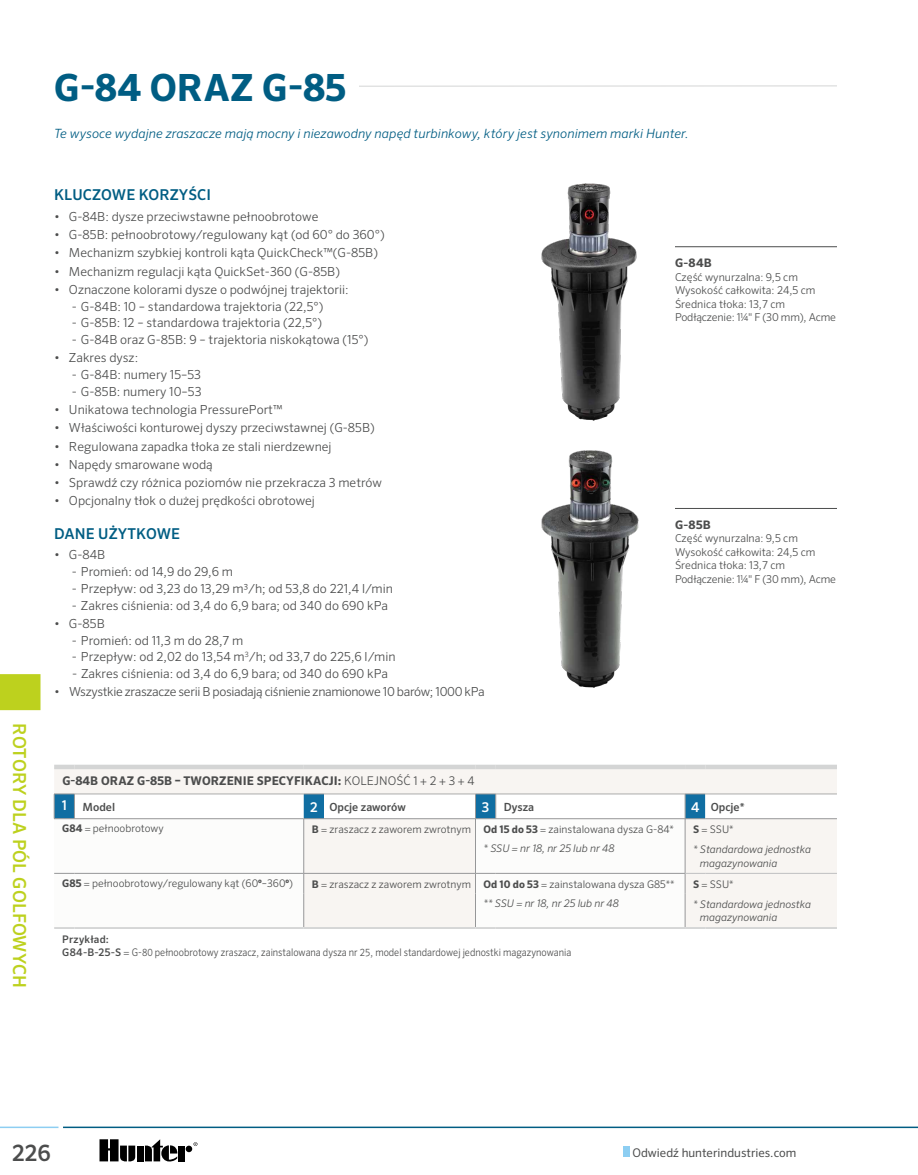
<style>
.page{position:relative;width:918px;height:1175px;background:#fff}
.page>*{position:absolute;margin:0;border:0;box-sizing:border-box;transform-origin:0 0}
.t1{font:700 37.5px "Sero Pro";letter-spacing:.01em;color:#005d83}
.t2{font:500 22.5px "Sero Pro";color:#4c4d4d}
.t3{font:500 18px "Sero Pro";letter-spacing:.01em;color:#bdd11e}
.t4{font:500 15px "Sero Pro";letter-spacing:.01em;color:#005d83}
.t5{font:italic 300 12.75px "Sero Pro";letter-spacing:.005em;color:#005d83}
.t6{font:300 12.45px "Sero Pro";color:#4c4d4d}
.t7{font:300 12.45px "Sero Pro";letter-spacing:-.03em;color:#4c4d4d}
.t8{font:700 12px "Sero Pro";letter-spacing:.01em;color:#4c4d4d}
.t9{font:12px "Sero Pro";color:#4c4d4d}
.t10{font:700 11.7px "Sero Pro";letter-spacing:.025em;color:#4c4d4d}
.t11{font:500 11.25px "Sero Pro";color:#4c4d4d}
.t12{font:300 10.8px/13.5px "Sero Pro";color:#4c4d4d}
.t13{font:300 10.5px/13.5px "Sero Pro";color:#4c4d4d}
.t14{font:italic 300 10.5px/13.5px "Sero Pro";color:#4c4d4d}
.s1{font-weight:300}
.s2{font-size:13.5px;color:#fff}
.s3{font-weight:700}
.s4{font-weight:500}
</style>
<div class="page">
<div style="left:623px;top:1146px;width:7px;height:10px;background:#8dcef2"></div>
<hr style="left:63px;top:1126px;width:855px;height:2px;background:#005d83">
<hr style="left:0;top:1126px;width:58px;height:2px;background:#8dcef2">
<svg style="left:194px;top:1142px;width:3px;height:4px"></svg>
<div style="left:137px;top:1145px;width:7px;height:16px;background:#000"></div>
<div style="left:186px;top:1145px;width:6px;height:7px;background:#000;border-radius:50%"></div>
<div style="left:178px;top:1145px;width:7px;height:16px;background:#000"></div>
<svg style="left:145px;top:1139px;width:32px;height:22px"></svg>
<svg style="left:100px;top:1139px;width:35px;height:22px"></svg>
<svg style="left:359px;top:85px;width:478px;height:2px"></svg>
<div style="left:0;top:674px;width:40px;height:36px;background:#bdd11e"></div>
<hr style="left:675px;top:508px;width:162px;height:1px;background:#4c4d4d">
<hr style="left:675px;top:246px;width:162px;height:1px;background:#4c4d4d">
<div style="left:54px;top:769px;width:783px;height:158px;background:#f8f5f2"></div>
<svg style="left:54px;top:839px;width:631px;height:88px"></svg>
<hr style="left:685px;top:839px;width:1px;height:34px;background:#969798">
<hr style="left:685px;top:893px;width:1px;height:34px;background:#969798">
<svg style="left:54px;top:873px;width:20px;height:1px"></svg>
<hr style="left:74px;top:873px;width:230px;height:1px;background:#969798">
<hr style="left:324px;top:873px;width:152px;height:1px;background:#969798">
<hr style="left:496px;top:873px;width:189px;height:1px;background:#969798">
<svg style="left:54px;top:793px;width:783px;height:46px"></svg>
<hr style="left:705px;top:818px;width:132px;height:1px;background:#969798">
<hr style="left:303px;top:839px;width:1px;height:34px;background:#969798">
<hr style="left:475px;top:839px;width:1px;height:34px;background:#969798">
<svg style="left:303px;top:873px;width:21px;height:20px"></svg>
<svg style="left:475px;top:873px;width:21px;height:20px"></svg>
<svg style="left:685px;top:873px;width:20px;height:20px"></svg>
<hr style="left:705px;top:873px;width:132px;height:1px;background:#bfc0c1">
<hr style="left:303px;top:893px;width:1px;height:34px;background:#969798">
<hr style="left:475px;top:893px;width:1px;height:34px;background:#969798">
<hr style="left:54px;top:927px;width:20px;height:2px;background:#d4d5d5">
<hr style="left:74px;top:927px;width:230px;height:2px;background:#d4d5d5">
<hr style="left:304px;top:927px;width:20px;height:2px;background:#d4d5d5">
<hr style="left:324px;top:927px;width:152px;height:2px;background:#d4d5d5">
<hr style="left:476px;top:927px;width:20px;height:2px;background:#d4d5d5">
<hr style="left:496px;top:927px;width:189px;height:2px;background:#d4d5d5">
<hr style="left:685px;top:927px;width:20px;height:2px;background:#d4d5d5">
<hr style="left:705px;top:927px;width:132px;height:2px;background:#d4d5d5">
<div style="left:54px;top:764px;width:20px;height:5px;background:#d4d5d5"></div>
<div style="left:74px;top:764px;width:230px;height:5px;background:#d4d5d5"></div>
<div style="left:304px;top:764px;width:20px;height:5px;background:#d4d5d5"></div>
<div style="left:324px;top:764px;width:152px;height:5px;background:#d4d5d5"></div>
<div style="left:476px;top:764px;width:20px;height:5px;background:#d4d5d5"></div>
<div style="left:496px;top:764px;width:189px;height:5px;background:#d4d5d5"></div>
<div style="left:685px;top:764px;width:20px;height:5px;background:#d4d5d5"></div>
<div style="left:705px;top:764px;width:132px;height:5px;background:#d4d5d5"></div>
<img style="left:541px;top:183px;width:96px;height:238px">
<img style="left:541px;top:450px;width:98px;height:238px">
<h1 class="t1" style="left:54px;top:65px;width:293px">G-84 ORAZ G-85</h1>
<p class="t5" style="left:54px;top:126px;width:636px">Te wysoce wydajne zraszacze mają mocny i niezawodny napęd turbinkowy, który jest synonimem marki Hunter.</p>
<h3 class="t3" style="left:30px;top:723px;width:266px;rotate:90deg">ROTORY DLA PÓL GOLFOWYCH</h3>
<p class="t4" style="left:54px;top:186px;width:159px">KLUCZOWE KORZYŚCI</p>
<p class="t6" style="left:54px;top:209px;width:266px">• G-84B: dysze przeciwstawne pełnoobrotowe</p>
<p class="t6" style="left:54px;top:227px;width:332px">• G-85B: pełnoobrotowy/regulowany kąt (od 60° do 360°)</p>
<p class="t6" style="left:54px;top:245px;width:325px">• Mechanizm szybkiej kontroli kąta QuickCheck™(G-85B)</p>
<p class="t6" style="left:54px;top:264px;width:287px">• Mechanizm regulacji kąta QuickSet-360 (G-85B)</p>
<p class="t6" style="left:54px;top:282px;width:296px">• Oznaczone kolorami dysze o podwójnej trajektorii:</p>
<p class="t6" style="left:72px;top:299px;width:253px">- G-84B: 10 – standardowa trajektoria (22,5°)</p>
<p class="t6" style="left:72px;top:315px;width:252px">- G-85B: 12 – standardowa trajektoria (22,5°)</p>
<p class="t6" style="left:72px;top:332px;width:298px">- G-84B oraz G-85B: 9 – trajektoria niskokątowa (15°)</p>
<p class="t6" style="left:54px;top:350px;width:86px">• Zakres dysz:</p>
<p class="t6" style="left:72px;top:367px;width:131px">- G-84B: numery 15–53</p>
<p class="t6" style="left:72px;top:384px;width:131px">- G-85B: numery 10–53</p>
<p class="t6" style="left:54px;top:402px;width:230px">• Unikatowa technologia PressurePort™</p>
<p class="t6" style="left:54px;top:420px;width:322px">• Właściwości konturowej dyszy przeciwstawnej (G-85B)</p>
<p class="t6" style="left:54px;top:439px;width:279px">• Regulowana zapadka tłoka ze stali nierdzewnej</p>
<p class="t6" style="left:54px;top:457px;width:160px">• Napędy smarowane wodą</p>
<p class="t6" style="left:54px;top:475px;width:330px">• Sprawdź czy różnica poziomów nie przekracza 3 metrów</p>
<p class="t6" style="left:54px;top:493px;width:263px">• Opcjonalny tłok o dużej prędkości obrotowej</p>
<p class="t4" style="left:54px;top:524px;width:127px">DANE UŻYTKOWE</p>
<p class="t6" style="left:54px;top:547px;width:53px">• G-84B</p>
<p class="t6" style="left:72px;top:564px;width:163px">- Promień: od 14,9 do 29,6 m</p>
<p class="t6" style="left:72px;top:581px;width:322px">- Przepływ: od 3,23 do 13,29 m3/h; od 53,8 do 221,4 l/min</p>
<p class="t6" style="left:72px;top:598px;width:317px">- Zakres ciśnienia: od 3,4 do 6,9 bara; od 340 do 690 kPa</p>
<p class="t6" style="left:54px;top:616px;width:52px">• G-85B</p>
<p class="t6" style="left:72px;top:632px;width:173px">- Promień: od 11,3 m do 28,7 m</p>
<p class="t6" style="left:72px;top:649px;width:325px">- Przepływ: od 2,02 do 13,54 m<sup>3</sup>/h; od 33,7 do 225,6 l/min</p>
<p class="t6" style="left:72px;top:666px;width:317px">- Zakres ciśnienia: od 3,4 do 6,9 bara; od 340 do 690 kPa</p>
<p class="t7" style="left:54px;top:684px;width:432px">• Wszystkie zraszacze serii B posiadają ciśnienie znamionowe 10 barów; 1000 kPa</p>
<p class="t10" style="left:675px;top:256px;width:38px">G-84B</p>
<p class="t12" style="left:675px;top:270px;width:163px">Część wynurzalna: 9,5 cm<br>Wysokość całkowita: 24,5 cm<br>Średnica tłoka: 13,7 cm<br>Podłączenie: 1¼" F (30 mm), Acme</p>
<p class="t10" style="left:675px;top:517px;width:37px">G-85B</p>
<p class="t12" style="left:675px;top:532px;width:163px">Część wynurzalna: 9,5 cm<br>Wysokość całkowita: 24,5 cm<br>Średnica tłoka: 13,7 cm<br>Podłączenie: 1¼" F (30 mm), Acme</p>
<p class="t8" style="left:62px;top:773px;width:414px">G-84B ORAZ G-85B – TWORZENIE SPECYFIKACJI: <span class="s1">KOLEJNOŚĆ 1 + 2 + 3 + 4</span></p>
<p class="t11" style="left:62px;top:800px;width:55px"><span class="s2">1</span> Model</p>
<p class="t11" style="left:310px;top:800px;width:97px"><span class="s2">2</span> Opcje zaworów</p>
<p class="t11" style="left:482px;top:800px;width:54px"><span class="s2">3</span> Dysza</p>
<p class="t11" style="left:691px;top:800px;width:55px"><span class="s2">4</span> Opcje*</p>
<p class="t13" style="left:62px;top:821px;width:103px"><span class="s3">G84</span> = pełnoobrotowy</p>
<p class="t13" style="left:312px;top:822px;width:364px"><span class="s3">B</span> = zraszacz z zaworem zwrotnym <span class="s3">Od 15 do 53</span> = zainstalowana dysza G-84*</p>
<p class="t13" style="left:693px;top:822px;width:42px"><span class="s3">S</span> = SSU*</p>
<p class="t14" style="left:484px;top:841px;width:132px">* SSU = nr 18, nr 25 lub nr 48</p>
<p class="t14" style="left:700px;top:842px;width:113px;text-indent:-7px">* Standardowa jednostka magazynowania</p>
<p class="t13" style="left:62px;top:876px;width:232px"><span class="s3">G85</span> = pełnoobrotowy/regulowany kąt (60<span class="s3">º</span>–360<span class="s3">º</span>)</p>
<p class="t13" style="left:312px;top:877px;width:364px"><span class="s3">B</span> = zraszacz z zaworem zwrotnym <span class="s3">Od 10 do 53</span> = zainstalowana dysza G85**</p>
<p class="t13" style="left:693px;top:877px;width:42px"><span class="s3">S</span> = SSU*</p>
<p class="t14" style="left:484px;top:896px;width:137px">** SSU = nr 18, nr 25 lub nr 48</p>
<p class="t14" style="left:700px;top:897px;width:113px;text-indent:-7px">* Standardowa jednostka magazynowania</p>
<p class="t13" style="left:62px;top:932px;width:511px"><span class="s4">Przykład:<br>G84-B-25-S</span> = G-80 pełnoobrotowy zraszacz, zainstalowana dysza nr 25, model standardowej jednostki magazynowania</p>
<h2 class="t2" style="left:12px;top:1139px;width:40px">226</h2>
<p class="t9" style="left:632px;top:1145px;width:166px">Odwiedź hunterindustries.com</p>
</div>
